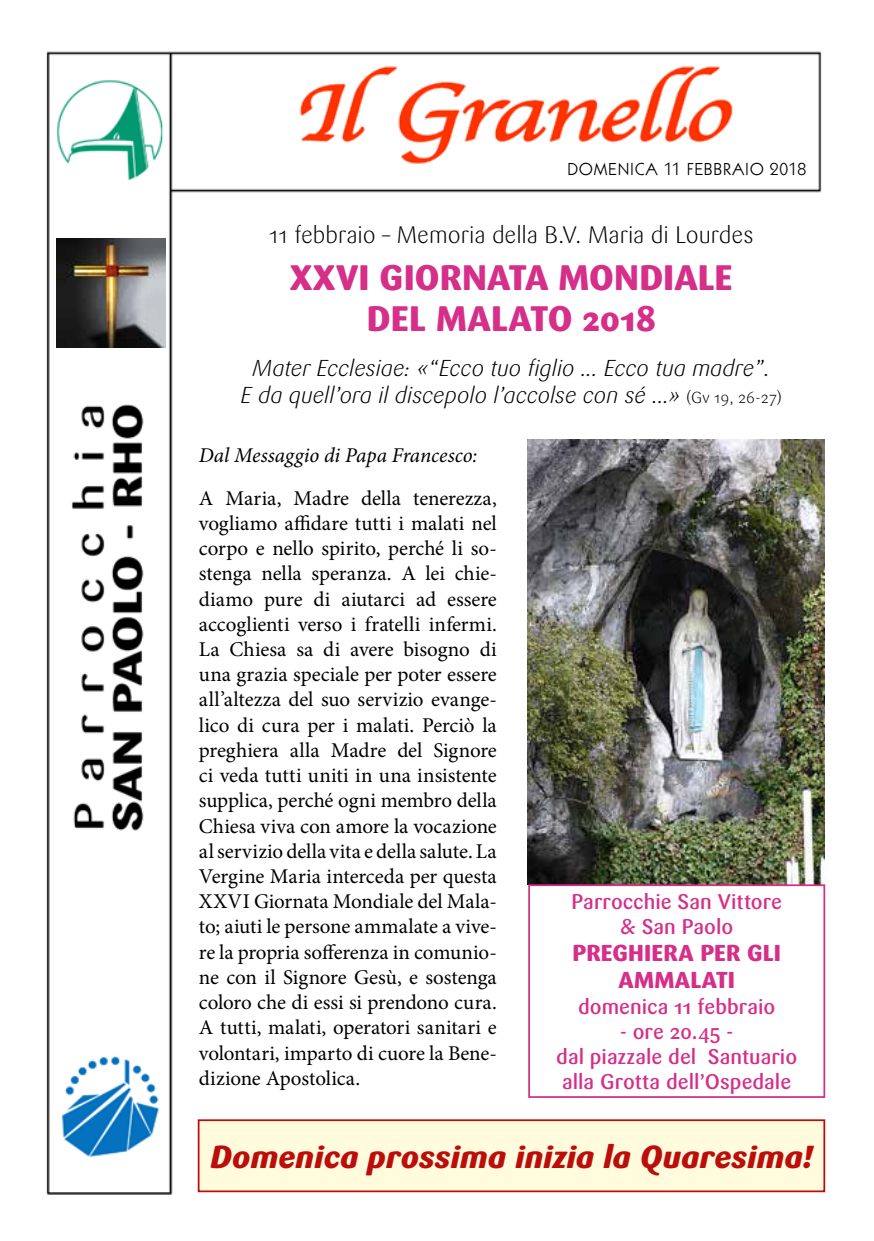
<style>
.page{position:relative;width:874px;height:1241px;background:#fff}
.page>*{position:absolute;margin:0;border:0;box-sizing:border-box;transform-origin:0 0}
.t1{font:800 35px/40.6px "Sari";color:#d52f89;text-align:center}
.t2{font:italic 800 31.5px "Sari";letter-spacing:.005em;color:#bb0e0c}
.t3{font:300 23.62px "Sari";color:#000}
.t4{font:italic 300 22.75px/27.3px "Sari";color:#000;text-align:center}
.t5{font:800 22.75px/27.3px "Sari";letter-spacing:.01em;color:#d52f89;text-align:center}
.t6{font:21px/25.2px "Minion Pro";letter-spacing:-.005em;color:#000;text-align:justify}
.t7{font:500 21px/25.2px "Sari";color:#d52f89;text-align:center}
.t8{font:italic 21px "Minion Pro";letter-spacing:-.005em;color:#000}
.t9{font:17.5px "Itc Kabel";letter-spacing:.05em;color:#000}
.s1{font-style:normal;font-size:15.75px}
</style>
<div class="page">
<img style="left:46px;top:51px;width:777px;height:1144px">
<div style="left:198px;top:225px;width:625px;height:24px;background:#fff"></div>
<div style="left:198px;top:262px;width:625px;height:35px;background:#fff"></div>
<div style="left:198px;top:303px;width:625px;height:35px;background:#fff"></div>
<div style="left:198px;top:359px;width:625px;height:50px;background:#fff"></div>
<div style="left:199px;top:446px;width:297px;height:21px;background:#fff"></div>
<div style="left:199px;top:489px;width:297px;height:601px;background:#fff"></div>
<img style="left:57px;top:238px;width:109px;height:109px">
<img style="left:527px;top:439px;width:296px;height:445px">
<div style="left:198px;top:1119px;width:625px;height:72px;background:#fffbdc"></div>
<div style="left:198px;top:1119px;width:626px;height:72px;border:2px solid #bb0e0c"></div>
<div style="left:528px;top:884px;width:296px;height:213px;border:2px solid #d52f89"></div>
<p class="t9" style="left:567px;top:159px;width:240px">DOMENICA 11 FEBBRAIO 2018</p>
<p class="t3" style="left:269px;top:221px;width:485px">11 febbraio – Memoria della B.V. Maria di Lourdes</p>
<h1 class="t1" style="left:290px;top:257px;width:444px">XXVI GIORNATA MONDIALE<br>DEL MALATO 2018</h1>
<p class="t4" style="left:241px;top:354px;width:542px">Mater Ecclesiae: «“Ecco tuo figlio ... Ecco tua madre”.<br>E da quell’ora il discepolo l’accolse con sé ...» <span class="s1">(Gv 19, 26-27)</span></p>
<p class="t8" style="left:199px;top:441px;width:280px">Dal Messaggio di Papa Francesco:</p>
<p class="t6" style="left:199px;top:485px;width:299px">A Maria, Madre della tenerezza, vogliamo affidare tutti i malati nel corpo e nello spirito, perché li so&shy;stenga nella speranza. A lei chie&shy;diamo pure di aiutarci ad essere accoglienti verso i fratelli infermi.<br>La Chiesa sa di avere bisogno di una grazia speciale per poter essere all’altezza del suo servizio evange&shy;lico di cura per i malati. Perciò la preghiera alla Madre del Signore ci veda tutti uniti in una insistente supplica, perché ogni membro della Chiesa viva con amore la vocazione al servizio della vita e della salute. La Vergine Maria interceda per questa XXVI Giornata Mondiale del Mala&shy;to; aiuti le persone ammalate a vive&shy;re la propria sofferenza in comunio&shy;ne con il Signore Gesù, e sostenga coloro che di essi si prendono cura.<br>A tutti, malati, operatori sanitari e volontari, imparto di cuore la Bene&shy;dizione Apostolica.</p>
<p class="t7" style="left:571px;top:888px;width:212px">Parrocchie San Vittore &amp; San Paolo</p>
<p class="t5" style="left:572px;top:939px;width:210px">PREGHIERA PER GLI<br>AMMALATI</p>
<p class="t7" style="left:578px;top:993px;width:198px">domenica 11 febbraio</p>
<p class="t7" style="left:556px;top:1018px;width:242px">- ore 20.45 -<br>dal piazzale del Santuario alla Grotta dell’Ospedale</p>
<h2 class="t2" style="left:210px;top:1137px;width:604px">Domenica prossima inizia la Quaresima!</h2>
</div>
